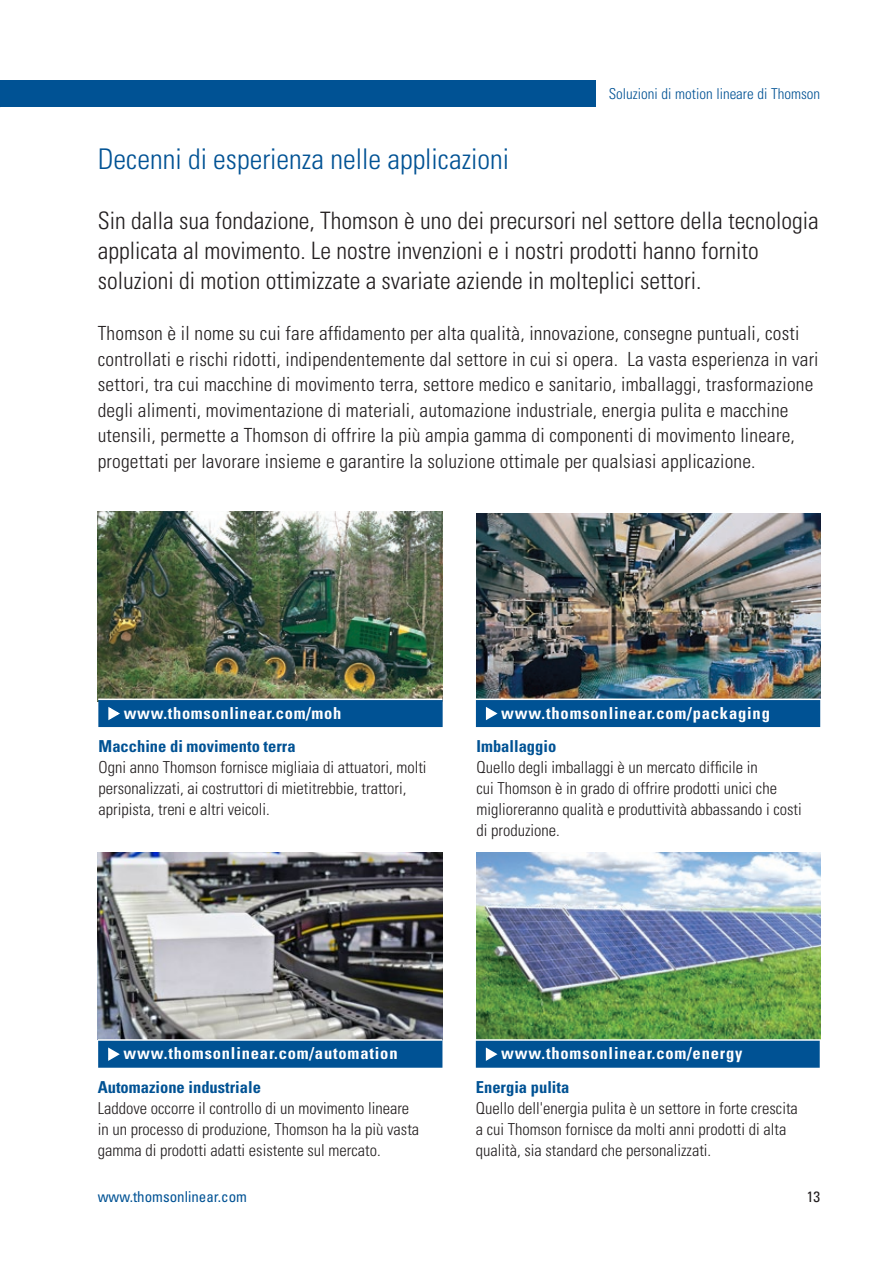
<style>
.page{position:relative;width:893px;height:1263px;background:#fff}
.page>*{position:absolute;margin:0;border:0;box-sizing:border-box;transform-origin:0 0}
.Fließ{font:300 condensed 28.5px "Univers LT Std";color:#005294}
.Fließ-2{font:300 condensed 24px/30px "Univers LT Std";color:#231f20}
.Fließ-3{font:300 condensed 19.5px/25.5px "Univers LT Std";letter-spacing:.01em;color:#231f20}
.Fließ-4{font:300 condensed 16.5px/21px "Univers LT Std";color:#231f20}
.Fließ-5{font:700 condensed 16.5px "Univers LT Std";letter-spacing:.05em;color:#fff}
.Fließ-6{font:700 condensed 16.5px "Univers LT Std";color:#005294}
.t1{font:300 condensed 15px "Univers LT Std";color:#005294}
.t2{font:condensed 15px "Univers LT Std";color:#005294}
.t3{font:condensed 15px "Univers LT Std";color:#231f20}
.s1{font-weight:700;color:#005294}
</style>
<div class="page">
<div style="left:0;top:80px;width:595px;height:27px;background:#005294"></div>
<img style="left:477px;top:513px;width:343px;height:185px">
<img style="left:98px;top:512px;width:344px;height:186px">
<img style="left:476px;top:852px;width:344px;height:187px">
<img style="left:98px;top:852px;width:344px;height:187px">
<div style="left:477px;top:700px;width:342px;height:26px;background:#005294"></div>
<svg style="left:485px;top:707px;width:13px;height:13px"></svg>
<div style="left:476px;top:699px;width:344px;height:28px;border:2px solid #005294"></div>
<div style="left:477px;top:1041px;width:342px;height:26px;background:#005294"></div>
<svg style="left:485px;top:1047px;width:13px;height:14px"></svg>
<div style="left:476px;top:1040px;width:344px;height:28px;border:2px solid #005294"></div>
<div style="left:99px;top:700px;width:343px;height:26px;background:#005294"></div>
<svg style="left:108px;top:707px;width:12px;height:14px"></svg>
<div style="left:98px;top:699px;width:345px;height:28px;border:2px solid #005294"></div>
<div style="left:99px;top:1041px;width:343px;height:26px;background:#005294"></div>
<svg style="left:108px;top:1047px;width:12px;height:14px"></svg>
<div style="left:98px;top:1040px;width:344px;height:28px;border:2px solid #005294"></div>
<hr style="left:473px;top:698px;width:348px;height:2px;background:#fff">
<hr style="left:470px;top:1039px;width:351px;height:2px;background:#fff">
<hr style="left:98px;top:698px;width:344px;height:2px;background:#fff">
<hr style="left:98px;top:1039px;width:344px;height:2px;background:#fff">
<p class="Fließ" style="left:98px;top:142px;width:413px">Decenni di esperienza nelle applicazioni</p>
<p class="t1" style="left:609px;top:85px;width:213px">Soluzioni di motion lineare di Thomson</p>
<p class="Fließ-2" style="left:98px;top:206px;width:722px">Sin dalla sua fondazione, Thomson è uno dei precursori nel settore della tecnologia applicata al movimento. Le nostre invenzioni e i nostri prodotti hanno fornito soluzioni di motion ottimizzate a svariate aziende in molteplici settori.</p>
<p class="Fließ-3" style="left:98px;top:321px;width:722px">Thomson è il nome su cui fare affidamento per alta qualità, innovazione, consegne puntuali, costi controllati e rischi ridotti, indipendentemente dal settore in cui si opera. La vasta esperienza in vari settori, tra cui macchine di movimento terra, settore medico e sanitario, imballaggi, trasformazione degli alimenti, movimentazione di materiali, automazione industriale, energia pulita e macchine utensili, permette a Thomson di offrire la più ampia gamma di componenti di movimento lineare, progettati per lavorare insieme e garantire la soluzione ottimale per qualsiasi applicazione.</p>
<p class="Fließ-5" style="left:124px;top:703px;width:219px">www.thomsonlinear.com/moh</p>
<p class="Fließ-5" style="left:501px;top:703px;width:270px">www.thomsonlinear.com/packaging</p>
<p class="Fließ-4" style="left:99px;top:736px;width:329px"><span class="s1">Macchine di movimento terra<br></span>Ogni anno Thomson fornisce migliaia di attuatori, molti personalizzati, ai costruttori di mietitrebbie, trattori, apripista, treni e altri veicoli.</p>
<p class="Fließ-4" style="left:476px;top:736px;width:327px"><span class="s1">Imballaggio<br></span>Quello degli imballaggi è un mercato difficile in<br>cui Thomson è in grado di offrire prodotti unici che miglioreranno qualità e produttività abbassando i costi di produzione.</p>
<p class="Fließ-5" style="left:123px;top:1043px;width:276px">www.thomsonlinear.com/automation</p>
<p class="Fließ-6" style="left:98px;top:1077px;width:165px">Automazione industriale</p>
<p class="Fließ-4" style="left:98px;top:1098px;width:323px">Laddove occorre il controllo di un movimento lineare in un processo di produzione, Thomson ha la più vasta gamma di prodotti adatti esistente sul mercato.</p>
<p class="Fließ-5" style="left:501px;top:1043px;width:243px">www.thomsonlinear.com/energy</p>
<p class="Fließ-6" style="left:476px;top:1077px;width:95px">Energia pulita</p>
<p class="Fließ-4" style="left:476px;top:1098px;width:324px">Quello dell'energia pulita è un settore in forte crescita a cui Thomson fornisce da molti anni prodotti di alta qualità, sia standard che personalizzati.</p>
<p class="t2" style="left:98px;top:1187px;width:151px">www.thomsonlinear.com</p>
<p class="t3" style="left:807px;top:1187px;width:15px">13</p>
</div>
